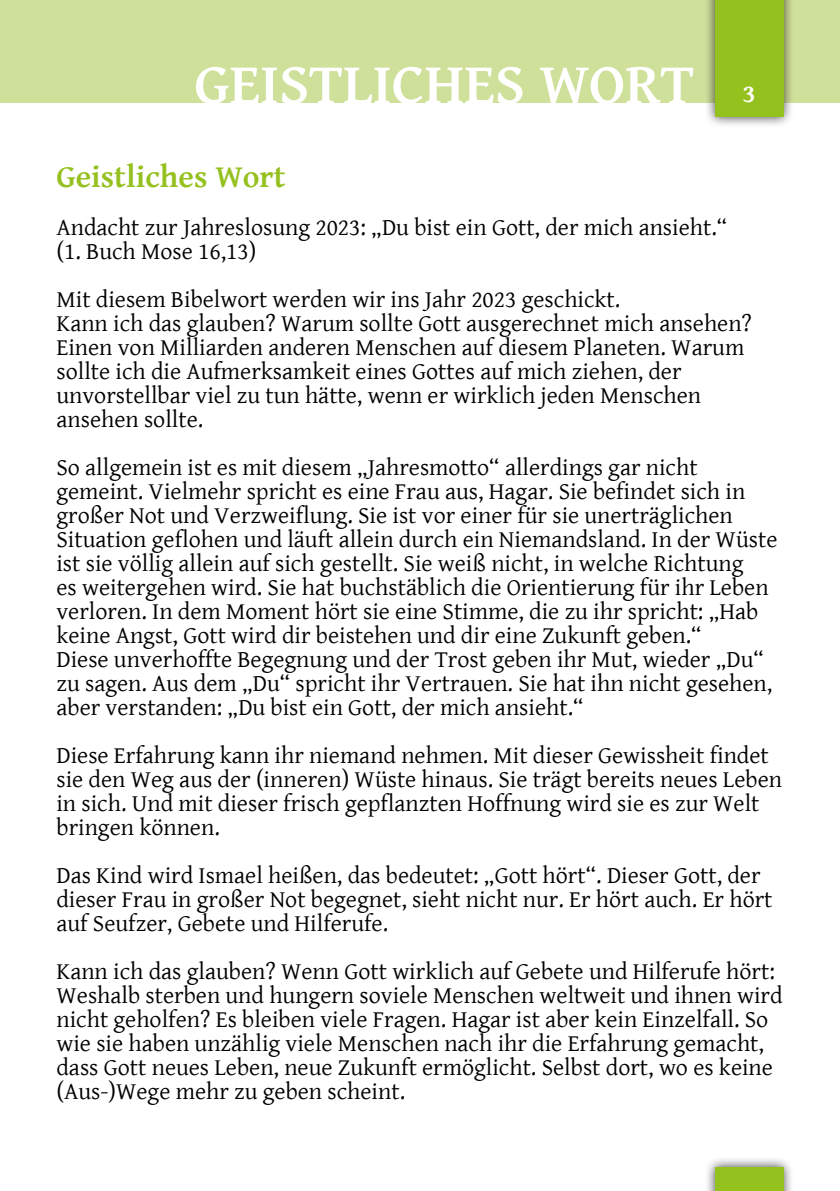
<style>
.page{position:relative;width:840px;height:1191px;background:#fff}
.page>*{position:absolute;margin:0;border:0;box-sizing:border-box;transform-origin:0 0}
.t1{font:700 58.2px "Gentium Basic";color:#fff}
.t2{font:700 32px "Gentium Basic";color:#95c11f}
.t3{font:700 26px "Gentium Basic";color:#fff}
.t4{font:24px/24px "Gentium Basic";color:#000}
</style>
<div class="page">
<div style="left:0;top:0;width:839px;height:102px;background:#cfe09b"></div>
<div style="left:703px;top:1156px;width:90px;height:35px;background:#000;opacity:.75"></div>
<div style="left:714px;top:1167px;width:68px;height:24px;background:#95c11f"></div>
<div style="left:703px;top:0;width:90px;height:128px;background:#000;opacity:.75"></div>
<div style="left:714px;top:0;width:68px;height:117px;background:#95c11f"></div>
<h1 class="t1" style="left:194px;top:41px;width:501px">GEISTLICHES WORT</h1>
<p class="t3" style="left:742px;top:74px;width:15px">3</p>
<h2 class="t2" style="left:56px;top:152px;width:230px">Geistliches Wort</h2>
<p class="t4" style="left:56px;top:214px;width:672px">Andacht zur Jahreslosung 2023: „Du bist ein Gott, der mich ansieht.“ (1. Buch Mose 16,13)</p>
<p class="t4" style="left:56px;top:286px;width:696px">Mit diesem Bibelwort werden wir ins Jahr 2023 geschickt.<br>Kann ich das glauben? Warum sollte Gott ausgerechnet mich ansehen?<br>Einen von Milliarden anderen Menschen auf diesem Planeten. Warum sollte ich die Aufmerksamkeit eines Gottes auf mich ziehen, der unvorstellbar viel zu tun hätte, wenn er wirklich jeden Menschen ansehen sollte.</p>
<p class="t4" style="left:56px;top:454px;width:722px">So allgemein ist es mit diesem „Jahresmotto“ allerdings gar nicht gemeint. Vielmehr spricht es eine Frau aus, Hagar. Sie befindet sich in großer Not und Verzweiflung. Sie ist vor einer für sie unerträglichen Situation geflohen und läuft allein durch ein Niemandsland. In der Wüste ist sie völlig allein auf sich gestellt. Sie weiß nicht, in welche Richtung<br>es weitergehen wird. Sie hat buchstäblich die Orientierung für ihr Leben verloren. In dem Moment hört sie eine Stimme, die zu ihr spricht: „Hab keine Angst, Gott wird dir beistehen und dir eine Zukunft geben.“<br>Diese unverhoffte Begegnung und der Trost geben ihr Mut, wieder „Du“ zu sagen. Aus dem „Du“ spricht ihr Vertrauen. Sie hat ihn nicht gesehen, aber verstanden: „Du bist ein Gott, der mich ansieht.“</p>
<p class="t4" style="left:56px;top:742px;width:726px">Diese Erfahrung kann ihr niemand nehmen. Mit dieser Gewissheit findet sie den Weg aus der (inneren) Wüste hinaus. Sie trägt bereits neues Leben in sich. Und mit dieser frisch gepflanzten Hoffnung wird sie es zur Welt bringen können.</p>
<p class="t4" style="left:56px;top:862px;width:717px">Das Kind wird Ismael heißen, das bedeutet: „Gott hört“. Dieser Gott, der dieser Frau in großer Not begegnet, sieht nicht nur. Er hört auch. Er hört auf Seufzer, Gebete und Hilferufe.</p>
<p class="t4" style="left:56px;top:958px;width:727px">Kann ich das glauben? Wenn Gott wirklich auf Gebete und Hilferufe hört:<br>Weshalb sterben und hungern soviele Menschen weltweit und ihnen wird nicht geholfen? Es bleiben viele Fragen. Hagar ist aber kein Einzelfall. So wie sie haben unzählig viele Menschen nach ihr die Erfahrung gemacht, dass Gott neues Leben, neue Zukunft ermöglicht. Selbst dort, wo es keine (Aus-)Wege mehr zu geben scheint.</p>
</div>
